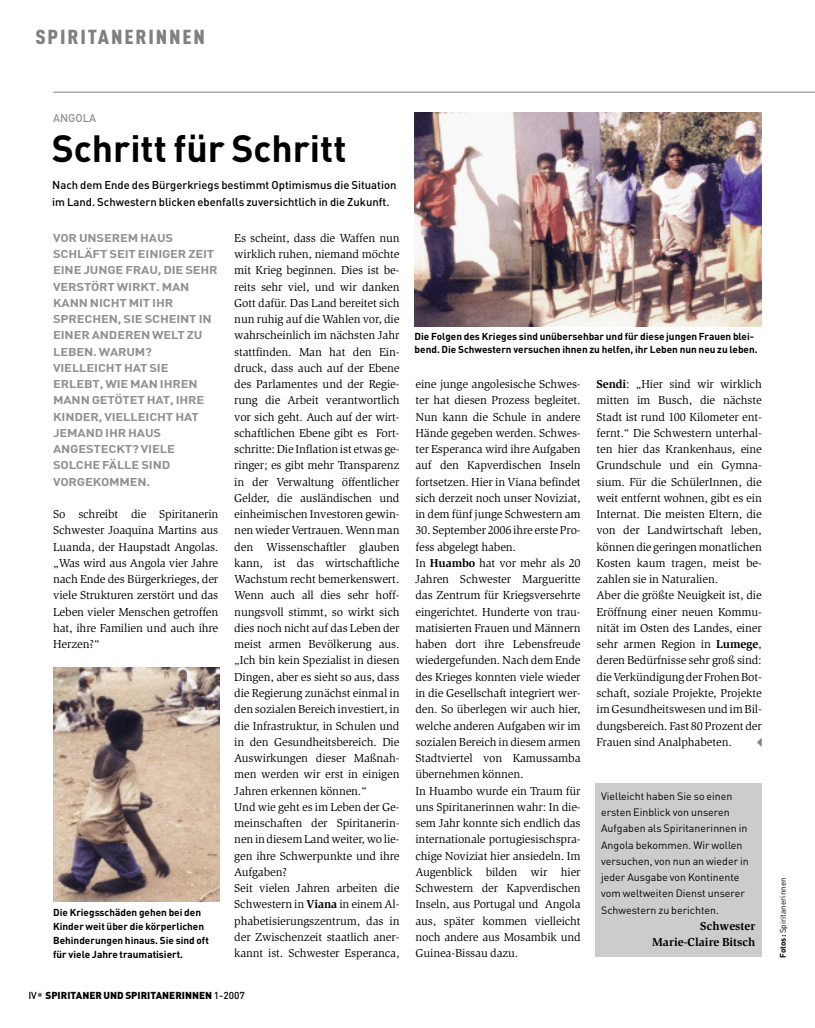
<style>
.page{position:relative;width:815px;height:1028px;background:#fff}
.page>*{position:absolute;margin:0;border:0;box-sizing:border-box;transform-origin:0 0}
.t1{font:700 37.5px "DIN Pro";color:#000}
.t2{font:900 20px "DIN Cond";letter-spacing:.085em;color:#808080;scale:1.1 1}
.t3{font:11.88px/16.2px "Slimbach Std";letter-spacing:-.01em;color:#000}
.t4{font:700 11.88px/16.2px "Slimbach Std";color:#000;text-align:right}
.t5{font:700 11.25px/16.2px "DIN Pro";letter-spacing:-.01em;color:#909090;scale:1.15 1}
.t6{font:500 11.25px/16.2px "DIN Pro";color:#000}
.t7{font:500 11.25px "DIN Pro";color:#909090}
.t8{font:10.62px/16.2px "DIN Pro";color:#000}
.t9{font:700 10px/13.8px "DIN Pro";color:#000}
.t10{font:900 10px "DIN Pro";color:#000}
.t11{font:8.12px "DIN Pro";color:#000}
.s1{font-weight:700}
.s2{font-weight:500}
.s3{font-weight:500;font-size:12.5px;color:#666}
</style>
<div class="page">
<img style="left:415px;top:112px;width:347px;height:214px">
<img style="left:53px;top:667px;width:167px;height:234px">
<hr style="left:53px;top:92px;width:762px;height:1px;background:#808080">
<div style="left:595px;top:782px;width:167px;height:174px;background:#ccc"></div>
<h2 class="t2" style="left:35px;top:24px;width:156px">SPIRITANERINNEN</h2>
<p class="t7" style="left:53px;top:111px;width:45px">ANGOLA</p>
<h1 class="t1" style="left:52px;top:126px;width:296px">Schritt für Schritt</h1>
<p class="t6" style="left:52px;top:177px;width:346px">Nach dem Ende des Bürgerkriegs bestimmt Optimismus die Situation im Land. Schwestern blicken ebenfalls zuversichtlich in die Zukunft.</p>
<p class="t5" style="left:53px;top:229px;width:145px">VOR UNSEREM HAUS<br>SCHLÄFT SEIT EINIGER ZEIT<br>EINE JUNGE FRAU, DIE SEHR<br>VERSTÖRT WIRKT. MAN<br>KANN NICHT MIT IHR<br>SPRECHEN, SIE SCHEINT IN<br>EINER ANDEREN WELT ZU<br>LEBEN. WARUM?<br>VIELLEICHT HAT SIE<br>ERLEBT, WIE MAN IHREN<br>MANN GETÖTET HAT, IHRE<br>KINDER, VIELLEICHT HAT<br>JEMAND IHR HAUS<br>ANGESTECKT? VIELE<br>SOLCHE FÄLLE SIND<br>VORGEKOMMEN.</p>
<p class="t3" style="left:53px;top:507px;width:167px;text-align:justify">So schreibt die Spiritanerin Schwester Joaquina Martins aus Luanda, der Haupstadt Angolas. „Was wird aus Angola vier Jahre nach Ende des Bürgerkrieges, der viele Strukturen zerstört und das Leben vieler Menschen getroffen hat, ihre Familien und auch ihre Herzen?“</p>
<p class="t9" style="left:53px;top:905px;width:157px">Die Kriegsschäden gehen bei den Kinder weit über die körperlichen Behinderungen hinaus. Sie sind oft für viele Jahre traumatisiert.</p>
<p class="t3" style="left:234px;top:230px;width:167px">Es scheint, dass die Waffen nun wirklich ruhen, niemand möchte mit Krieg beginnen. Dies ist be&shy;reits sehr viel, und wir danken<br>Gott dafür. Das Land bereitet sich nun ruhig auf die Wahlen vor, die wahrscheinlich im nächsten Jahr stattfinden. Man hat den Ein&shy;druck, dass auch auf der Ebene des Parlamentes und der Regie&shy;rung die Arbeit verantwortlich vor sich geht. Auch auf der wirt&shy;schaftlichen Ebene gibt es Fort&shy;schritte: Die Inflationist etwas ge&shy;ringer; es gibt mehr Transparenz in der Verwaltung öffentlicher<br>Gelder, die ausländischen und einheimischen Investoren gewin&shy;nen wieder Vertrauen. Wenn man den Wissenschaftler glauben kann, ist das wirtschaftliche<br>Wachstum recht bemerkenswert.<br>Wenn auch all dies sehr hoff&shy;nungsvoll stimmt, so wirkt sich dies noch nicht auf das Leben der meist armen Bevölkerung aus. „Ich bin kein Spezialist in diesen<br>Dingen, aber es sieht so aus, dass die Regierung zunächst einmal in den sozialen Bereich investiert,in die Infrastruktur, in Schulen und in den Gesundheitsbereich. Die<br>Auswirkungen dieser Maßnah&shy;men werden wir erst in einigen<br>Jahren erkennen können.“<br>Und wie geht es im Leben der Ge&shy;meinschaften der Spiritanerin&shy;nenindiesemLandweiter,wo lie&shy;gen ihre Schwerpunkte und ihre<br>Aufgaben?<br>Seit vielen Jahren arbeiten die<br>Schwestern in <span class="s1">Viana</span> in einem Al&shy;phabetisierungszentrum, das in der Zwischenzeit staatlich aner&shy;kannt ist. Schwester Esperanca,</p>
<p class="t10" style="left:28px;top:989px;width:218px"><span class="s2">IV</span><span class="s3">•</span> SPIRITANER UND SPIRITANERINNEN <span class="s2">1-2007</span></p>
<p class="t9" style="left:415px;top:329px;width:345px">Die Folgen des Krieges sind unübersehbar und für diese jungen Frauen blei&shy;bend. Die Schwestern versuchen ihnen zu helfen, ihr Leben nun neu zu leben.</p>
<p class="t3" style="left:415px;top:377px;width:167px;text-align:justify">eine junge angolesische Schwes&shy;ter hat diesen Prozess begleitet.<br>Nun kann die Schule in andere Hände gegeben werden. Schwes&shy;ter Esperanca wird ihre Aufgaben auf den Kapverdischen Inseln fortsetzen. Hier in Viana befindet sich derzeit noch unser Noviziat, in dem fünf junge Schwestern am</p>
<p class="t3" style="left:415px;top:523px;width:167px">30. September 2006 ihre erstePro&shy;fess abgelegt haben.<br>In <span class="s1">Huambo</span> hat vor mehr als 20<br>Jahren Schwester Margueritte das Zentrum für Kriegsversehrte eingerichtet. Hunderte von trau&shy;matisierten Frauen und Männern haben dort ihre Lebensfreude wiedergefunden. Nach dem Ende des Krieges konnten viele wieder in die Gesellschaft integriert wer&shy;den. So überlegen wir auch hier, welche anderen Aufgaben wir im sozialen Bereich in diesem armen<br>Stadtviertel von Kamussamba übernehmen können.<br>In Huambo wurde ein Traum für uns Spiritanerinnen wahr: In die&shy;sem Jahr konnte sich endlich das internationale portugiesischspra&shy;chige Noviziat hier ansiedeln. Im<br>Augenblick bilden wir hier<br>Schwestern der Kapverdischen<br>Inseln, aus Portugal und Angola aus, später kommen vielleicht noch andere aus Mosambik und<br>Guinea-Bissau dazu.</p>
<p class="t3" style="left:597px;top:377px;width:167px"><span class="s1">Sendi</span>: „Hier sind wir wirklich mitten im Busch, die nächste<br>Stadt ist rund 100 Kilometer ent&shy;fernt.“ Die Schwestern unterhal&shy;ten hier das Krankenhaus, eine<br>Grundschule und ein Gymna&shy;sium. Für die SchülerInnen, die weit entfernt wohnen, gibt es ein<br>Internat. Die meisten Eltern, die von der Landwirtschaft leben, könnendie geringenmonatlichen<br>Kosten kaum tragen, meist be&shy;zahlen sie in Naturalien.<br>Aber die größte Neuigkeit ist, die<br>Eröffnung einer neuen Kommu&shy;nität im Osten des Landes, einer sehr armen Region in <span class="s1">Lumege</span>, deren Bedürfnisse sehr groß sind: dieVerkündigungder FrohenBot&shy;schaft, soziale Projekte, Projekte im Gesundheitswesen und im Bil&shy;dungsbereich. Fast 80 Prozent der<br>Frauen sind Analphabeten.</p>
<p class="t8" style="left:601px;top:788px;width:149px">Vielleicht haben Sie so einen ersten Einblick von unseren<br>Aufgaben als Spiritanerinnen in<br>Angola bekommen. Wir wollen versuchen, von nun an wieder in jeder Ausgabe von Kontinente vom weltweiten Dienst unserer<br>Schwestern zu berichten.</p>
<p class="t4" style="left:652px;top:918px;width:105px">Schwester<br>Marie-Claire Bitsch</p>
<p class="t11" style="left:778px;top:957px;width:82px;rotate:-90deg"><span class="s1">Fotos:</span> Spiritanerinnen</p>
</div>
